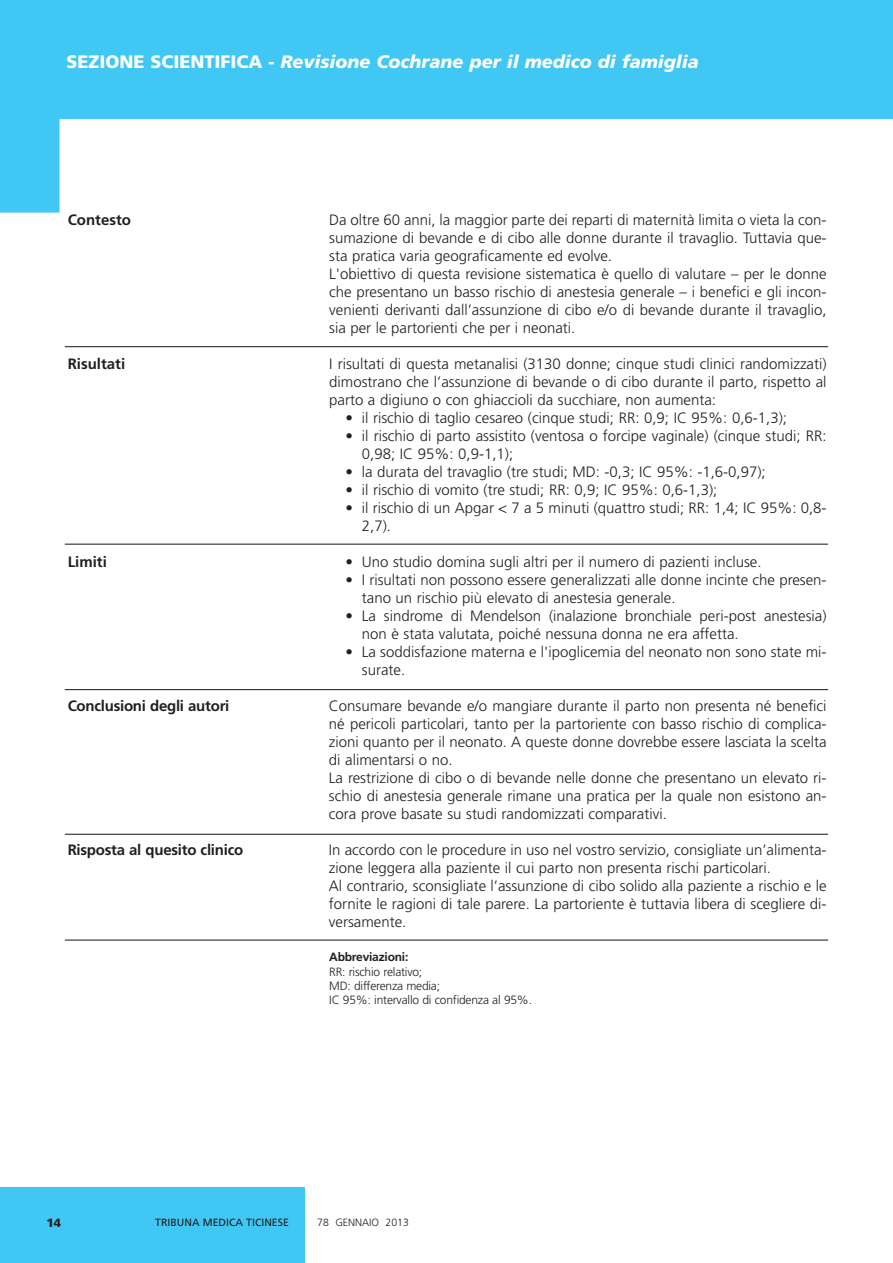
<style>
.page{position:relative;width:893px;height:1263px;background:#fff}
.page>*{position:absolute;margin:0;border:0;box-sizing:border-box;transform-origin:0 0}
.t1{font:italic 900 18px "Frutiger";color:#fff}
.t2{font:300 15px/18px "Frutiger";color:#231f20}
.t3{font:700 15px "Frutiger";letter-spacing:-.015em;color:#231f20}
.t4{font:300 12px/14.4px "Frutiger";letter-spacing:-.015em;color:#231f20}
.t5{font:700 12px "Frutiger";letter-spacing:-.015em;color:#231f20}
.t6{font:900 12px "Frutiger";color:#231f20}
.t7{font:10.5px "Frutiger";color:#231f20}
.t8{font:300 10.5px "Frutiger";color:#231f20}
.s1{font-style:normal}
</style>
<div class="page">
<div style="left:0;top:1187px;width:305px;height:76px;background:#40c7f4"></div>
<svg style="left:0;top:0;width:893px;height:213px;fill:#40c7f4"></svg>
<hr style="left:65px;top:346px;width:763px;height:1px;background:#231f20">
<hr style="left:65px;top:544px;width:763px;height:1px;background:#231f20">
<hr style="left:65px;top:689px;width:763px;height:1px;background:#231f20">
<hr style="left:65px;top:834px;width:763px;height:1px;background:#231f20">
<hr style="left:65px;top:939px;width:763px;height:1px;background:#231f20">
<p class="t1" style="left:66px;top:55px;width:634px"><span class="s1">SEZIONE SCIENTIFICA -</span> Revisione Cochrane per il medico di famiglia</p>
<p class="t3" style="left:68px;top:214px;width:65px">Contesto</p>
<p class="t3" style="left:68px;top:358px;width:59px">Risultati</p>
<p class="t3" style="left:68px;top:556px;width:41px">Limiti</p>
<p class="t3" style="left:68px;top:700px;width:163px">Conclusioni degli autori</p>
<p class="t3" style="left:68px;top:844px;width:177px">Risposta al quesito clinico</p>
<p class="t2" style="left:329px;top:212px;width:499px">Da oltre 60 anni, la maggior parte dei reparti di maternità limita o vieta la con&shy;sumazione di bevande e di cibo alle donne durante il travaglio. Tuttavia que&shy;sta pratica varia geograficamente ed evolve.<br>L'obiettivo di questa revisione sistematica è quello di valutare – per le donne che presentano un basso rischio di anestesia generale – i benefici e gli incon&shy;venienti derivanti dall’assunzione di cibo e/o di bevande durante il travaglio, sia per le partorienti che per i neonati.</p>
<p class="t2" style="left:329px;top:356px;width:499px;text-align:justify">I risultati di questa metanalisi (3130 donne; cinque studi clinici randomizzati) dimostrano che l’assunzione di bevande o di cibo durante il parto, rispetto al parto a digiuno o con ghiaccioli da succhiare, non aumenta:</p>
<p class="t2" style="left:346px;top:410px;width:443px">• il rischio di taglio cesareo (cinque studi; RR: 0,9; IC 95%: 0,6-1,3);</p>
<p class="t2" style="left:362px;top:428px;width:466px;text-indent:-16px">• il rischio di parto assistito (ventosa o forcipe vaginale) (cinque studi; RR:<br>0,98; IC 95%: 0,9-1,1);</p>
<p class="t2" style="left:346px;top:464px;width:422px">• la durata del travaglio (tre studi; MD: -0,3; IC 95%: -1,6-0,97);</p>
<p class="t2" style="left:346px;top:482px;width:373px">• il rischio di vomito (tre studi; RR: 0,9; IC 95%: 0,6-1,3);</p>
<p class="t2" style="left:362px;top:500px;width:466px;text-indent:-16px">• il rischio di un Apgar &lt; 7 a 5 minuti (quattro studi; RR: 1,4; IC 95%: 0,8-<br>2,7).</p>
<p class="t2" style="left:346px;top:554px;width:417px">• Uno studio domina sugli altri per il numero di pazienti incluse.</p>
<p class="t2" style="left:362px;top:572px;width:466px;text-indent:-16px">• I risultati non possono essere generalizzati alle donne incinte che presen&shy;tano un rischio più elevato di anestesia generale.</p>
<p class="t2" style="left:362px;top:608px;width:466px;text-indent:-16px">• La sindrome di Mendelson (inalazione bronchiale peri-post anestesia) non è stata valutata, poiché nessuna donna ne era affetta.</p>
<p class="t2" style="left:362px;top:644px;width:466px;text-indent:-16px">• La soddisfazione materna e l'ipoglicemia del neonato non sono state mi&shy;surate.</p>
<p class="t2" style="left:329px;top:698px;width:499px">Consumare bevande e/o mangiare durante il parto non presenta né benefici né pericoli particolari, tanto per la partoriente con basso rischio di complica&shy;zioni quanto per il neonato. A queste donne dovrebbe essere lasciata la scelta di alimentarsi o no.<br>La restrizione di cibo o di bevande nelle donne che presentano un elevato ri&shy;schio di anestesia generale rimane una pratica per la quale non esistono an&shy;cora prove basate su studi randomizzati comparativi.</p>
<p class="t2" style="left:329px;top:842px;width:499px">In accordo con le procedure in uso nel vostro servizio, consigliate un’alimenta&shy;zione leggera alla paziente il cui parto non presenta rischi particolari.<br>Al contrario, sconsigliate l’assunzione di cibo solido alla paziente a rischio e le fornite le ragioni di tale parere. La partoriente è tuttavia libera di scegliere di&shy;versamente.</p>
<p class="t5" style="left:329px;top:952px;width:81px">Abbreviazioni:</p>
<p class="t4" style="left:329px;top:965px;width:204px">RR: rischio relativo;<br>MD: differenza media;<br>IC 95%: intervallo di confidenza al 95%.</p>
<p class="t6" style="left:47px;top:1218px;width:16px">14</p>
<p class="t7" style="left:155px;top:1218px;width:135px">TRIBUNA MEDICA TICINESE</p>
<p class="t8" style="left:317px;top:1218px;width:93px">78 GENNAIO 2013</p>
</div>
